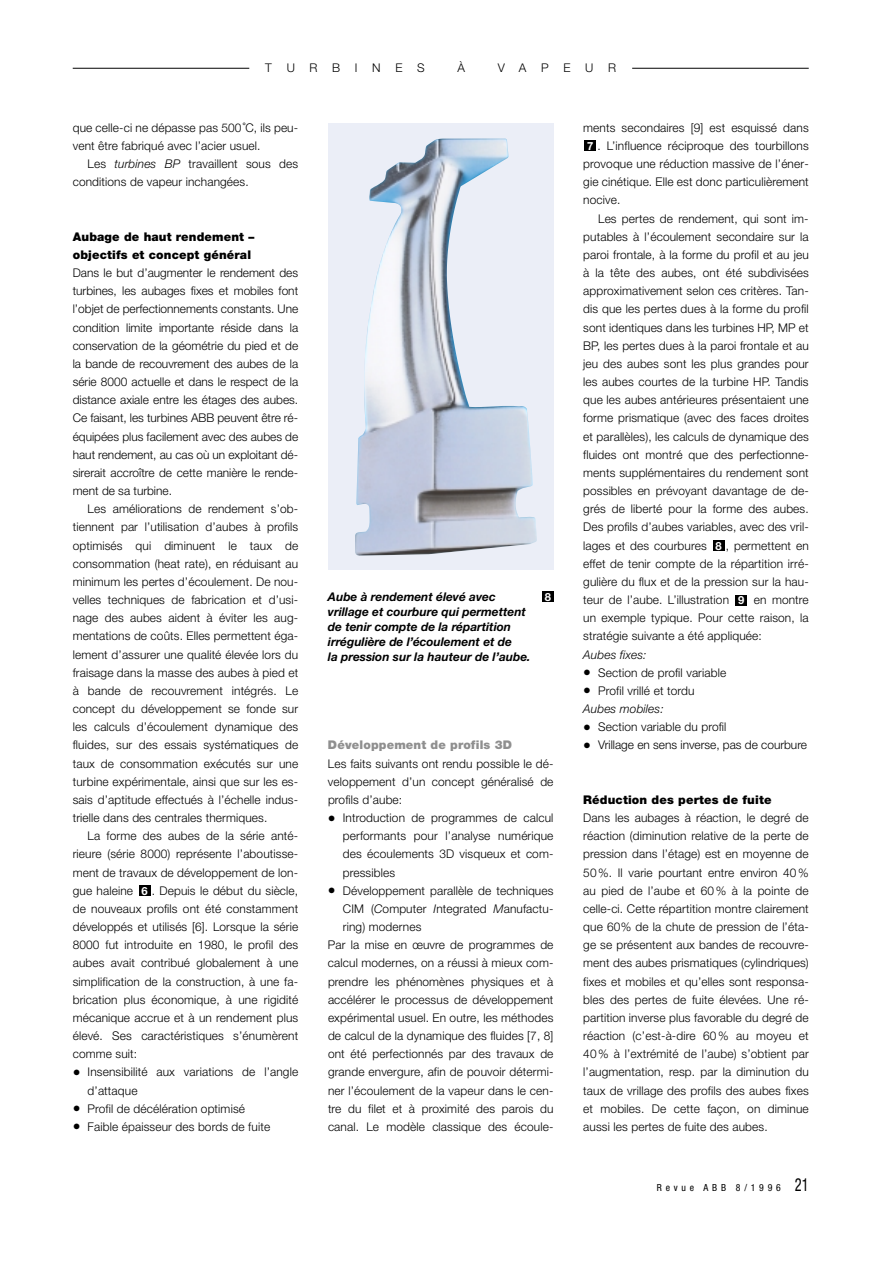
<style>
.page{position:relative;width:893px;height:1263px;background:#fff}
.page>*{position:absolute;margin:0;border:0;box-sizing:border-box;transform-origin:0 0}
.t1{font:300 12px/18.1px "Helvetica Neue";letter-spacing:.01em;color:#000;text-align:justify}
.t2{font:italic 700 12px/15px "Helvetica Neue";color:#000}
.t3{font:900 12px/18.1px "Helvetica Neue";letter-spacing:.015em;color:#000}
.t4{font:900 12px "Helvetica Neue";letter-spacing:.015em;color:#8f8f8f}
.t5{font:italic 300 12px "Helvetica Neue";letter-spacing:.01em;color:#000}
.t6{font:300 12px "Helvetica Neue";letter-spacing:1.225em;color:#000}
.t7{font:700 11.25px "Helvetica Neue";color:#fff}
.t8{font:condensed 9.75px "Helvetica Neue";letter-spacing:.385em;color:#000}
.s1{font-style:italic}
.s2{font-weight:700;font-size:11.25px;color:#fff}
.s3{font-size:15.75px}
.s4{font-size:18px}
</style>
<div class="page">
<div style="left:139px;top:885px;width:11px;height:11px;background:#000"></div>
<div style="left:736px;top:595px;width:11px;height:11px;background:#000"></div>
<div style="left:713px;top:540px;width:11px;height:11px;background:#000"></div>
<div style="left:584px;top:140px;width:11px;height:11px;background:#000"></div>
<div style="left:328px;top:123px;width:225px;height:447px;background:#ebeef7"></div>
<img style="left:355px;top:139px;width:182px;height:417px">
<div style="left:542px;top:591px;width:11px;height:11px;background:#000"></div>
<hr style="left:73px;top:68px;width:176px;height:1px;background:#000">
<hr style="left:632px;top:68px;width:176px;height:1px;background:#000">
<p class="t6" style="left:265px;top:64px;width:161px">TURBINES</p>
<p class="t1" style="left:457px;top:60px;width:9px">À</p>
<p class="t1" style="left:498px;top:60px;width:120px">VAPEUR</p>
<p class="t1" style="left:73px;top:120px;width:227px">que celle-ci ne dépasse pas 500˚C, ils peu&shy;vent être fabriqué avec l’acier usuel.</p>
<p class="t1" style="left:73px;top:156px;width:227px;text-indent:15px">Les <span class="s1">turbines BP</span> travaillent sous des conditions de vapeur inchangées.</p>
<p class="t3" style="left:73px;top:228px;width:183px">Aubage de haut rendement – objectifs et concept général</p>
<p class="t1" style="left:73px;top:265px;width:227px">Dans le but d’augmenter le rendement des turbines, les aubages fixes et mobiles font l’objet de perfectionnements constants. Une condition limite importante réside dans la conservation de la géométrie du pied et de la bande de recouvrement des aubes de la série 8000 actuelle et dans le respect de la distance axiale entre les étages des aubes.<br>Ce faisant, les turbines ABB peuvent être ré&shy;équipées plus facilement avec des aubes de haut rendement, au cas où un exploitant dé&shy;sirerait accroître de cette manière le rende&shy;ment de sa turbine.</p>
<p class="t1" style="left:73px;top:501px;width:227px;text-indent:15px">Les améliorations de rendement s’ob&shy;tiennent par l’utilisation d’aubes à profils optimisés qui diminuent le taux de consommation (heat rate), en réduisant au minimum les pertes d’écoulement. De nou&shy;velles techniques de fabrication et d’usi&shy;nage des aubes aident à éviter les aug&shy;mentations de coûts. Elles permettent éga&shy;lement d’assurer une qualité élevée lors du fraisage dans la masse des aubes à pied et à bande de recouvrement intégrés. Le concept du développement se fonde sur les calculs d’écoulement dynamique des fluides, sur des essais systématiques de taux de consommation exécutés sur une turbine expérimentale, ainsi que sur les es&shy;sais d’aptitude effectués à l’échelle indus&shy;trielle dans des centrales thermiques.</p>
<p class="t1" style="left:73px;top:828px;width:227px;text-indent:15px">La forme des aubes de la série anté&shy;rieure (série 8000) représente l’aboutisse&shy;ment de travaux de développement de lon&shy;gue haleine</p>
<p class="t1" style="left:73px;top:883px;width:227px;text-indent:69px"><span class="s2">6</span> . Depuis le début du siècle, de nouveaux profils ont été constamment développés et utilisés [6]. Lorsque la série 8000 fut introduite en 1980, le profil des aubes avait contribué globalement à une simplification de la construction, à une fa&shy;brication plus économique, à une rigidité mécanique accrue et à un rendement plus élevé. Ses caractéristiques s’énumèrent comme suit:</p>
<p class="t1" style="left:88px;top:1064px;width:212px;text-indent:-15px"><span class="s3">•</span> Insensibilité aux variations de l’angle d’attaque</p>
<p class="t1" style="left:73px;top:1101px;width:174px"><span class="s3">•</span> Profil de décélération optimisé</p>
<p class="t1" style="left:73px;top:1119px;width:199px"><span class="s3">•</span> Faible épaisseur des bords de fuite</p>
<p class="t2" style="left:328px;top:591px;width:204px">Aube à rendement élevé avec vrillage et courbure qui permettent de tenir compte de la répartition irrégulière de l’écoulement et de<br>la pression sur la hauteur de l’aube.</p>
<p class="t7" style="left:545px;top:593px;width:8px">8</p>
<p class="t4" style="left:328px;top:741px;width:185px">Développement de profils 3D</p>
<p class="t1" style="left:328px;top:755px;width:227px">Les faits suivants ont rendu possible le dé&shy;veloppement d’un concept généralisé de profils d’aube:</p>
<p class="t1" style="left:343px;top:810px;width:212px;text-indent:-15px"><span class="s3">•</span> Introduction de programmes de calcul performants pour l’analyse numérique des écoulements 3D visqueux et com&shy;pressibles</p>
<p class="t1" style="left:328px;top:883px;width:227px"><span class="s3">•</span> Développement parallèle de techniques</p>
<p class="t1" style="left:343px;top:901px;width:212px">CIM (<span class="s1">C</span>omputer <span class="s1">I</span>ntegrated <span class="s1">M</span>anufactu-</p>
<p class="t1" style="left:343px;top:919px;width:80px">ring) modernes</p>
<p class="t1" style="left:328px;top:937px;width:227px">Par la mise en œuvre de programmes de</p>
<p class="t1" style="left:328px;top:955px;width:227px">calcul modernes, on a réussi à mieux com-</p>
<p class="t1" style="left:328px;top:973px;width:227px">prendre les phénomènes physiques et à</p>
<p class="t1" style="left:328px;top:992px;width:227px">accélérer le processus de développement</p>
<p class="t1" style="left:328px;top:1010px;width:227px">expérimental usuel. En outre, les méthodes</p>
<p class="t1" style="left:328px;top:1028px;width:227px">de calcul de la dynamique des fluides [7, 8]</p>
<p class="t1" style="left:328px;top:1046px;width:227px">ont été perfectionnés par des travaux de</p>
<p class="t1" style="left:328px;top:1064px;width:227px">grande envergure, afin de pouvoir détermi-</p>
<p class="t1" style="left:328px;top:1082px;width:227px">ner l’écoulement de la vapeur dans le cen-</p>
<p class="t1" style="left:328px;top:1101px;width:227px">tre du filet et à proximité des parois du</p>
<p class="t1" style="left:328px;top:1119px;width:227px">canal. Le modèle classique des écoule-</p>
<p class="t1" style="left:583px;top:120px;width:227px">ments secondaires [9] est esquissé dans</p>
<p class="t1" style="left:587px;top:138px;width:223px"><span class="s2">7</span> . L’influence réciproque des tourbillons</p>
<p class="t1" style="left:583px;top:156px;width:227px">provoque une réduction massive de l’éner-</p>
<p class="t1" style="left:583px;top:174px;width:227px">gie cinétique. Elle est donc particulièrement</p>
<p class="t1" style="left:583px;top:192px;width:39px">nocive.</p>
<p class="t1" style="left:598px;top:210px;width:212px">Les pertes de rendement, qui sont im-</p>
<p class="t1" style="left:583px;top:229px;width:227px">putables à l’écoulement secondaire sur la</p>
<p class="t1" style="left:583px;top:247px;width:227px">paroi frontale, à la forme du profil et au jeu</p>
<p class="t1" style="left:583px;top:265px;width:227px">à la tête des aubes, ont été subdivisées</p>
<p class="t1" style="left:583px;top:283px;width:227px">approximativement selon ces critères. Tan-</p>
<p class="t1" style="left:583px;top:301px;width:227px">dis que les pertes dues à la forme du profil</p>
<p class="t1" style="left:583px;top:319px;width:227px">sont identiques dans les turbines HP, MP et</p>
<p class="t1" style="left:583px;top:338px;width:227px">BP, les pertes dues à la paroi frontale et au</p>
<p class="t1" style="left:583px;top:356px;width:227px">jeu des aubes sont les plus grandes pour</p>
<p class="t1" style="left:583px;top:374px;width:227px">les aubes courtes de la turbine HP. Tandis</p>
<p class="t1" style="left:583px;top:392px;width:227px">que les aubes antérieures présentaient une</p>
<p class="t1" style="left:583px;top:410px;width:227px">forme prismatique (avec des faces droites</p>
<p class="t1" style="left:583px;top:428px;width:227px">et parallèles), les calculs de dynamique des</p>
<p class="t1" style="left:583px;top:447px;width:227px">fluides ont montré que des perfectionne-</p>
<p class="t1" style="left:583px;top:465px;width:227px">ments supplémentaires du rendement sont</p>
<p class="t1" style="left:583px;top:483px;width:227px">possibles en prévoyant davantage de de-</p>
<p class="t1" style="left:583px;top:501px;width:227px">grés de liberté pour la forme des aubes.</p>
<p class="t1" style="left:583px;top:519px;width:227px">Des profils d’aubes variables, avec des vril-</p>
<p class="t1" style="left:583px;top:537px;width:125px">lages et des courbures</p>
<p class="t1" style="left:583px;top:537px;width:227px;text-indent:132px"><span class="s2">8</span> , permettent en effet de tenir compte de la répartition irré&shy;gulière du flux et de la pression sur la hau&shy;teur de l’aube. L’illustration</p>
<p class="t7" style="left:738px;top:596px;width:8px">9</p>
<p class="t1" style="left:583px;top:592px;width:227px;text-indent:171px">en montre un exemple typique. Pour cette raison, la stratégie suivante a été appliquée:</p>
<p class="t5" style="left:583px;top:650px;width:65px">Aubes fixes:</p>
<p class="t1" style="left:583px;top:665px;width:144px"><span class="s3">•</span> Section de profil variable</p>
<p class="t1" style="left:583px;top:683px;width:113px"><span class="s3">•</span> Profil vrillé et tordu<br><span class="s1">Aubes mobiles:</span></p>
<p class="t1" style="left:583px;top:719px;width:145px"><span class="s3">•</span> Section variable du profil</p>
<p class="t1" style="left:583px;top:737px;width:225px"><span class="s3">•</span> Vrillage en sens inverse, pas de courbure</p>
<p class="t3" style="left:583px;top:792px;width:190px">Réduction des pertes de fuite</p>
<p class="t1" style="left:583px;top:810px;width:227px">Dans les aubages à réaction, le degré de réaction (diminution relative de la perte de pression dans l’étage) est en moyenne de 50%. Il varie pourtant entre environ 40% au pied de l’aube et 60% à la pointe de celle-ci. Cette répartition montre clairement que 60% de la chute de pression de l’éta&shy;ge se présentent aux bandes de recouvre&shy;ment des aubes prismatiques (cylindriques) fixes et mobiles et qu’elles sont responsa&shy;bles des pertes de fuite élevées. Une ré&shy;partition inverse plus favorable du degré de réaction (c’est-à-dire 60% au moyeu et 40% à l’extrémité de l’aube) s’obtient par l’augmentation, resp. par la diminution du taux de vrillage des profils des aubes fixes et mobiles. De cette façon, on diminue aussi les pertes de fuite des aubes.</p>
<p class="t8" style="left:657px;top:1184px;width:153px">Revue ABB 8/1996 <span class="s4">21</span></p>
</div>
